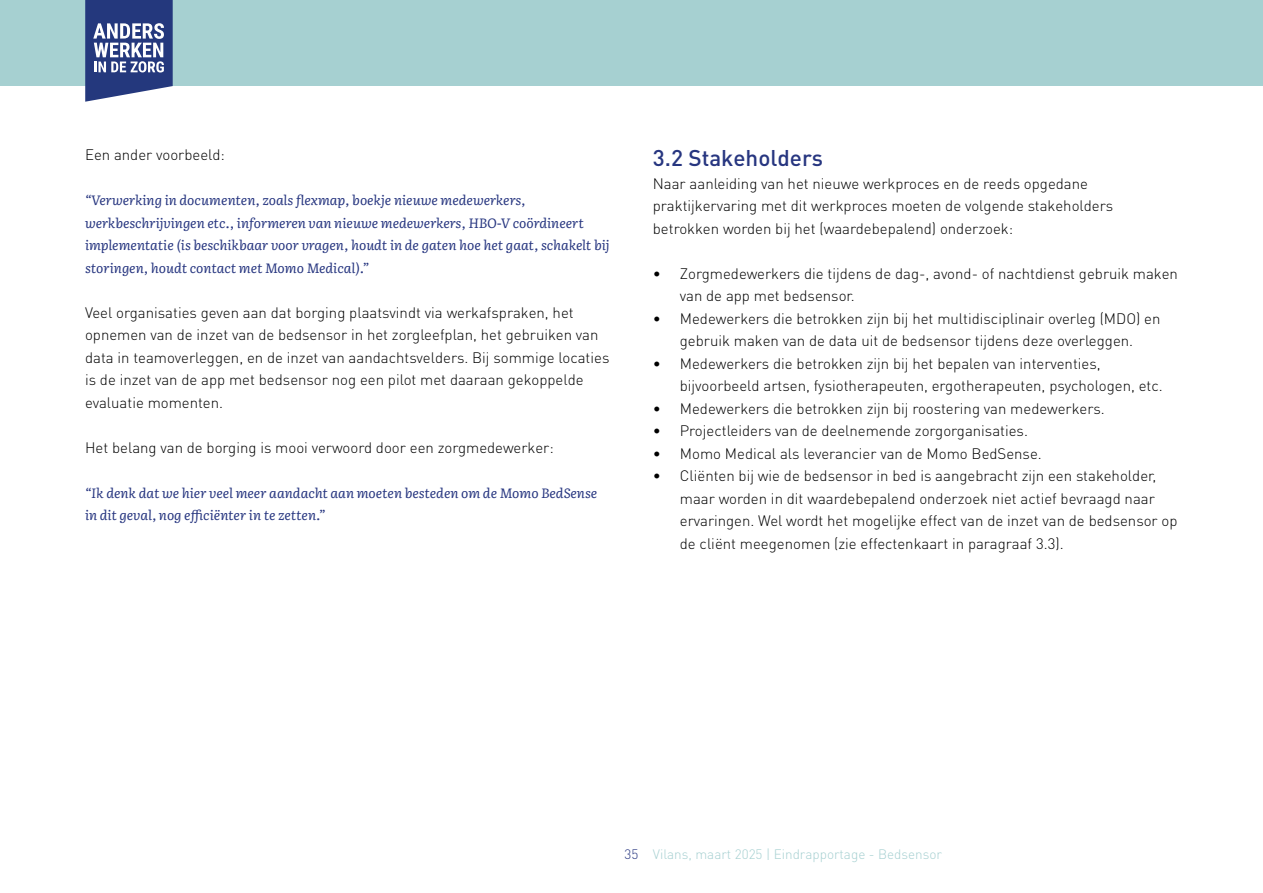
<style>
.page{position:relative;width:1263px;height:893px;background:#fff}
.page>*{position:absolute;margin:0;border:0;box-sizing:border-box;transform-origin:0 0}
.H2_paragraaf{font:500 22.5px "DIN Pro";color:#273680}
.P_Brood{font:300 15px/22.5px "DIN Pro";color:#000}
.Quote_in_tekst{font:italic 13.5px/22.5px "Literata";color:#273680}
.t1{font:300 13.5px "DIN Pro";color:#a6d0d1}
.s1{color:#273680}
</style>
<div class="page">
<div style="left:0;top:0;width:1263px;height:86px;background:#a6d0d1"></div>
<svg style="left:85px;top:0;width:88px;height:102px;background:#5c6b9e"></svg>
<p class="P_Brood" style="left:85px;top:143px;width:141px">Een ander voorbeeld:</p>
<p class="Quote_in_tekst" style="left:85px;top:188px;width:526px">“Verwerking in documenten, zoals flexmap, boekje nieuwe medewerkers, werkbeschrijvingen etc., informeren van nieuwe medewerkers, HBO-V coördineert implementatie (is beschikbaar voor vragen, houdt in de gaten hoe het gaat, schakelt bij storingen, houdt contact met Momo Medical).”</p>
<p class="P_Brood" style="left:85px;top:300px;width:526px">Veel organisaties geven aan dat borging plaatsvindt via werkafspraken, het opnemen van de inzet van de bedsensor in het zorgleefplan, het gebruiken van data in teamoverleggen, en de inzet van aandachtsvelders. Bij sommige locaties is de inzet van de app met bedsensor nog een pilot met daaraan gekoppelde evaluatie momenten.</p>
<p class="P_Brood" style="left:85px;top:435px;width:470px">Het belang van de borging is mooi verwoord door een zorgmedewerker:</p>
<p class="Quote_in_tekst" style="left:85px;top:481px;width:514px">“Ik denk dat we hier veel meer aandacht aan moeten besteden om de Momo BedSense in dit geval, nog efficiënter in te zetten.”</p>
<h2 class="H2_paragraaf" style="left:653px;top:143px;width:172px">3.2 Stakeholders</h2>
<p class="P_Brood" style="left:653px;top:171px;width:462px">Naar aanleiding van het nieuwe werkproces en de reeds opgedane praktijkervaring met dit werkproces moeten de volgende stakeholders betrokken worden bij het (waardebepalend) onderzoek:</p>
<p class="P_Brood" style="left:680px;top:261px;width:500px;text-indent:-27px">• Zorgmedewerkers die tijdens de dag-, avond- of nachtdienst gebruik maken van de app met bedsensor.</p>
<p class="P_Brood" style="left:653px;top:306px;width:509px;text-align:center">• Medewerkers die betrokken zijn bij het multidisciplinair overleg (MDO) en gebruik maken van de data uit de bedsensor tijdens deze overleggen.</p>
<p class="P_Brood" style="left:680px;top:351px;width:484px;text-indent:-27px">• Medewerkers die betrokken zijn bij het bepalen van interventies, bijvoorbeeld artsen, fysiotherapeuten, ergotherapeuten, psychologen, etc.</p>
<p class="P_Brood" style="left:653px;top:396px;width:453px">• Medewerkers die betrokken zijn bij roostering van medewerkers.</p>
<p class="P_Brood" style="left:653px;top:419px;width:377px">• Projectleiders van de deelnemende zorgorganisaties.</p>
<p class="P_Brood" style="left:653px;top:441px;width:390px">• Momo Medical als leverancier van de Momo BedSense.</p>
<p class="P_Brood" style="left:680px;top:464px;width:499px;text-indent:-27px">• Cliënten bij wie de bedsensor in bed is aangebracht zijn een stakeholder, maar worden in dit waardebepalend onderzoek niet actief bevraagd naar ervaringen. Wel wordt het mogelijke effect van de inzet van de bedsensor op de cliënt meegenomen (zie effectenkaart in paragraaf 3.3).</p>
<p class="t1" style="left:624px;top:845px;width:319px"><span class="s1">35</span> Vilans, maart 2025 | Eindrapportage - Bedsensor</p>
</div>
